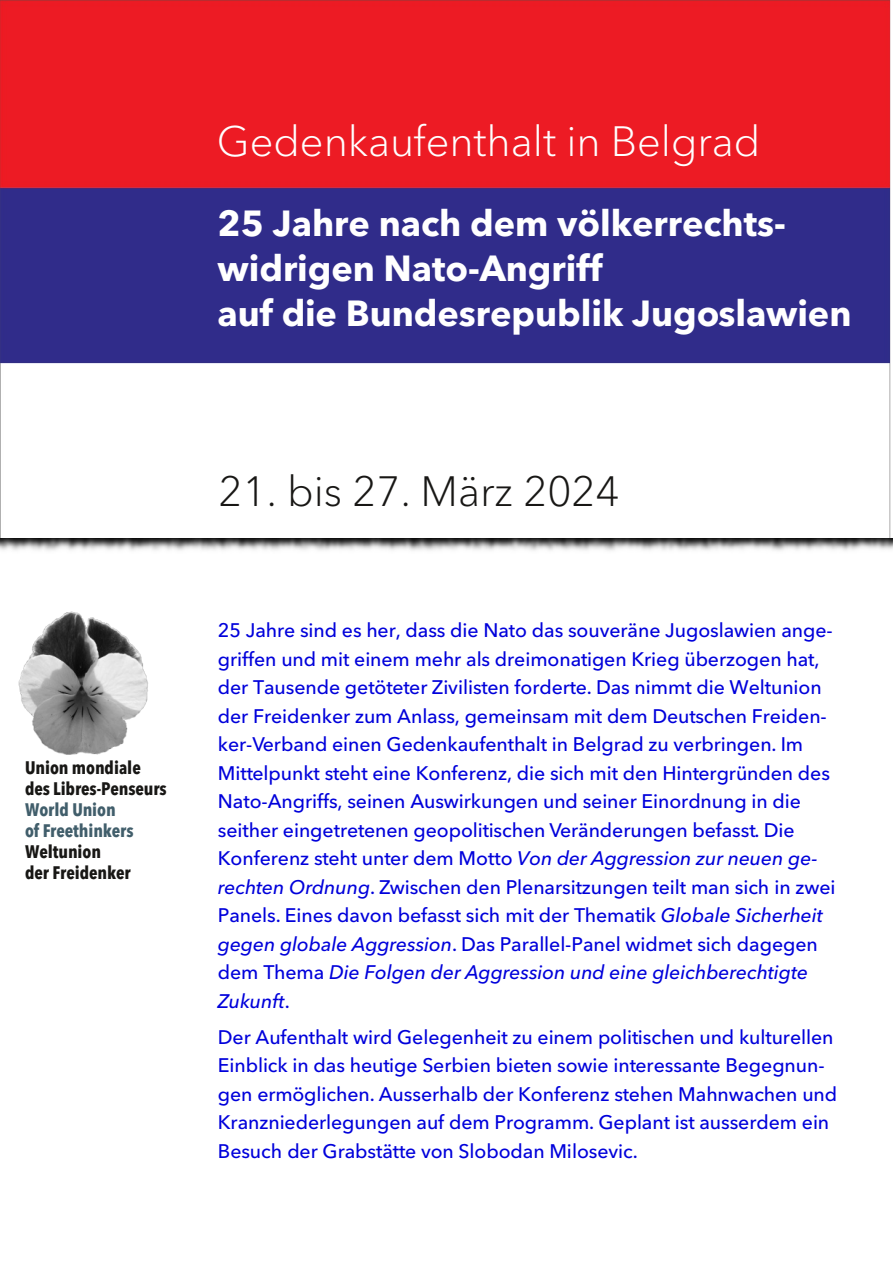
<style>
.page{position:relative;width:893px;height:1263px;background:#fff}
.page>*{position:absolute;margin:0;border:0;box-sizing:border-box;transform-origin:0 0}
.t1{font:300 42px "Avenir Next LT Pro";color:#fff}
.t2{font:300 42px "Avenir Next LT Pro";color:#181715}
.t3{font:700 36px/45px "Avenir Next LT Pro";color:#fff}
.t4{font:500 19.5px/28.5px "Avenir Next LT Pro";letter-spacing:-.005em;color:#0000db}
.t5{font:700 condensed 18px/21px "Avenir Next";letter-spacing:-.005em;color:#181715}
.t6{font:700 condensed 18px/21px "Avenir Next";letter-spacing:-.005em;color:#415e6b}
.s1{font-style:italic}
</style>
<div class="page">
<img style="left:18px;top:611px;width:130px;height:144px">
<img style="left:0;top:1px;width:891px;height:538px">
<img style="left:0;top:539px;width:893px;height:12px">
<h1 class="t1" style="left:217px;top:114px;width:545px">Gedenkaufenthalt in Belgrad</h1>
<h2 class="t3" style="left:217px;top:202px;width:636px">25 Jahre nach dem völkerrechts&shy;widrigen Nato-Angriff<br>auf die Bundesrepublik Jugoslawien</h2>
<p class="t5" style="left:25px;top:758px;width:143px">Union mondiale des Libres-Penseurs</p>
<p class="t6" style="left:25px;top:800px;width:110px">World Union of Freethinkers</p>
<p class="t5" style="left:25px;top:842px;width:107px">Weltunion<br>der Freidenker</p>
<h1 class="t2" style="left:218px;top:464px;width:403px">21. bis 27. März 2024</h1>
<p class="t4" style="left:218px;top:617px;width:619px">25 Jahre sind es her, dass die Nato das souveräne Jugoslawien ange&shy;griffen und mit einem mehr als dreimonatigen Krieg überzogen hat, der Tausende getöteter Zivilisten forderte. Das nimmt die Weltunion der Freidenker zum Anlass, gemeinsam mit dem Deutschen Freiden&shy;ker-Verband einen Gedenkaufenthalt in Belgrad zu verbringen. Im Mittelpunkt steht eine Konferenz, die sich mit den Hintergründen des Nato-Angriffs, seinen Auswirkungen und seiner Einordnung in die seither eingetretenen geopolitischen Veränderungen befasst. Die Konferenz steht unter dem Motto <span class="s1">Von der Aggression zur neuen ge&shy;rechten Ordnung</span>. Zwischen den Plenarsitzungen teilt man sich in zwei Panels. Eines davon befasst sich mit der Thematik <span class="s1">Globale Sicherheit gegen globale Aggression</span>. Das Parallel-Panel widmet sich dagegen dem Thema <span class="s1">Die Folgen der Aggression und eine gleichberechtigte Zukunft</span>.</p>
<p class="t4" style="left:218px;top:1023px;width:621px">Der Aufenthalt wird Gelegenheit zu einem politischen und kulturellen Einblick in das heutige Serbien bieten sowie interessante Begegnun&shy;gen ermöglichen. Ausserhalb der Konferenz stehen Mahnwachen und Kranzniederlegungen auf dem Programm. Geplant ist ausserdem ein Besuch der Grabstätte von Slobodan Milosevic.</p>
</div>
